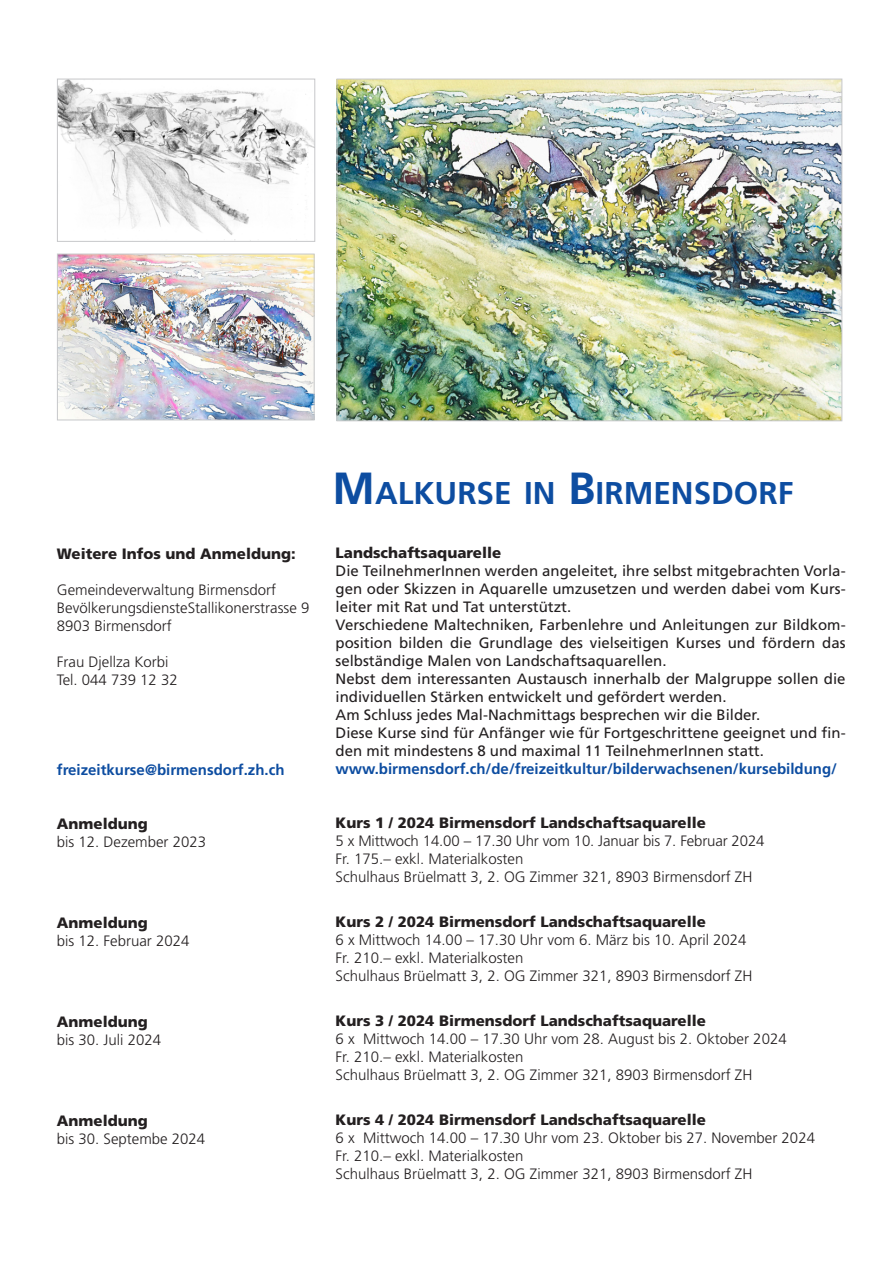
<style>
.page{position:relative;width:893px;height:1263px;background:#fff}
.page>*{position:absolute;margin:0;border:0;box-sizing:border-box;transform-origin:0 0}
.t1{font:700 31.5px "Frutiger";color:#0d4da1}
.t2{font:300 15px "Frutiger";color:#231f20}
.t3{font:15px/18px "Frutiger";color:#231f20;text-align:justify}
.t4{font:900 15px "Frutiger";color:#231f20}
.t5{font:700 15px "Frutiger";color:#0d4da1}
.s1{font-size:45px}
</style>
<div class="page">
<img style="left:59px;top:81px;width:254px;height:159px">
<div style="left:57px;top:79px;width:258px;height:163px;border:1px solid #c7c8ca"></div>
<img style="left:339px;top:81px;width:501px;height:338px">
<img style="left:59px;top:256px;width:254px;height:162px">
<div style="left:57px;top:254px;width:258px;height:166px;border:1px solid #c7c8ca"></div>
<p class="t4" style="left:57px;top:545px;width:240px">Weitere Infos und Anmeldung:</p>
<p class="t2" style="left:57px;top:581px;width:221px">Gemeindeverwaltung Birmensdorf</p>
<p class="t2" style="left:57px;top:599px;width:254px">BevölkerungsdiensteStallikonerstrasse 9</p>
<p class="t2" style="left:57px;top:617px;width:117px">8903 Birmensdorf</p>
<p class="t2" style="left:57px;top:653px;width:113px">Frau Djellza Korbi</p>
<p class="t2" style="left:57px;top:671px;width:122px">Tel. 044 739 12 32</p>
<p class="t5" style="left:57px;top:761px;width:229px">freizeitkurse@birmensdorf.zh.ch</p>
<p class="t4" style="left:57px;top:815px;width:92px">Anmeldung</p>
<p class="t2" style="left:57px;top:833px;width:151px">bis 12. Dezember 2023</p>
<p class="t4" style="left:57px;top:914px;width:92px">Anmeldung</p>
<p class="t2" style="left:57px;top:932px;width:134px">bis 12. Februar 2024</p>
<p class="t4" style="left:57px;top:1013px;width:92px">Anmeldung</p>
<p class="t2" style="left:57px;top:1031px;width:106px">bis 30. Juli 2024</p>
<p class="t4" style="left:57px;top:1112px;width:92px">Anmeldung</p>
<p class="t2" style="left:57px;top:1130px;width:150px">bis 30. Septembe 2024</p>
<p class="t1" style="left:333px;top:474px;width:462px"><span class="s1">M</span>ALKURSE IN <span class="s1">B</span>IRM ENSDORF</p>
<p class="t4" style="left:336px;top:543px;width:167px">Landschaftsaquarelle</p>
<p class="t3" style="left:336px;top:561px;width:511px">Die TeilnehmerInnen werden angeleitet, ihre selbst mitgebrachten Vorla&shy;gen oder Skizzen in Aquarelle umzusetzen und werden dabei vom Kurs&shy;leiter mit Rat und Tat unterstützt.</p>
<p class="t3" style="left:336px;top:615px;width:511px">Verschiedene Maltechniken, Farbenlehre und Anleitungen zur Bildkom&shy;position bilden die Grundlage des vielseitigen Kurses und fördern das selbständige Malen von Landschaftsaquarellen.</p>
<p class="t3" style="left:336px;top:669px;width:511px">Nebst dem interessanten Austausch innerhalb der Malgruppe sollen die individuellen Stärken entwickelt und gefördert werden.</p>
<p class="t3" style="left:336px;top:705px;width:426px">Am Schluss jedes Mal-Nachmittags besprechen wir die Bilder.</p>
<p class="t3" style="left:336px;top:723px;width:511px">Diese Kurse sind für Anfänger wie für Fortgeschrittene geeignet und fin&shy;den mit mindestens 8 und maximal 11 TeilnehmerInnen statt.</p>
<p class="t5" style="left:336px;top:760px;width:503px">www.birmensdorf.ch/de/freizeitkultur/bilderwachsenen/kursebildung/</p>
<p class="t4" style="left:336px;top:813px;width:372px">Kurs 1 / 2024 Birmensdorf Landschaftsaquarelle</p>
<p class="t2" style="left:336px;top:832px;width:430px">5 x Mittwoch 14.00 – 17.30 Uhr vom 10. Januar bis 7. Februar 2024</p>
<p class="t2" style="left:336px;top:850px;width:189px">Fr. 175.– exkl. Materialkosten</p>
<p class="t2" style="left:336px;top:868px;width:418px">Schulhaus Brüelmatt 3, 2. OG Zimmer 321, 8903 Birmensdorf ZH</p>
<p class="t4" style="left:336px;top:912px;width:372px">Kurs 2 / 2024 Birmensdorf Landschaftsaquarelle</p>
<p class="t2" style="left:336px;top:931px;width:412px">6 x Mittwoch 14.00 – 17.30 Uhr vom 6. März bis 10. April 2024</p>
<p class="t2" style="left:336px;top:949px;width:189px">Fr. 210.– exkl. Materialkosten</p>
<p class="t2" style="left:336px;top:967px;width:418px">Schulhaus Brüelmatt 3, 2. OG Zimmer 321, 8903 Birmensdorf ZH</p>
<p class="t4" style="left:336px;top:1011px;width:372px">Kurs 3 / 2024 Birmensdorf Landschaftsaquarelle</p>
<p class="t2" style="left:336px;top:1030px;width:453px">6 x Mittwoch 14.00 – 17.30 Uhr vom 28. August bis 2. Oktober 2024</p>
<p class="t2" style="left:336px;top:1048px;width:189px">Fr. 210.– exkl. Materialkosten</p>
<p class="t2" style="left:336px;top:1066px;width:418px">Schulhaus Brüelmatt 3, 2. OG Zimmer 321, 8903 Birmensdorf ZH</p>
<p class="t4" style="left:336px;top:1110px;width:372px">Kurs 4 / 2024 Birmensdorf Landschaftsaquarelle</p>
<p class="t2" style="left:336px;top:1129px;width:481px">6 x Mittwoch 14.00 – 17.30 Uhr vom 23. Oktober bis 27. November 2024</p>
<p class="t2" style="left:336px;top:1147px;width:189px">Fr. 210.– exkl. Materialkosten</p>
<p class="t2" style="left:336px;top:1165px;width:418px">Schulhaus Brüelmatt 3, 2. OG Zimmer 321, 8903 Birmensdorf ZH</p>
</div>
